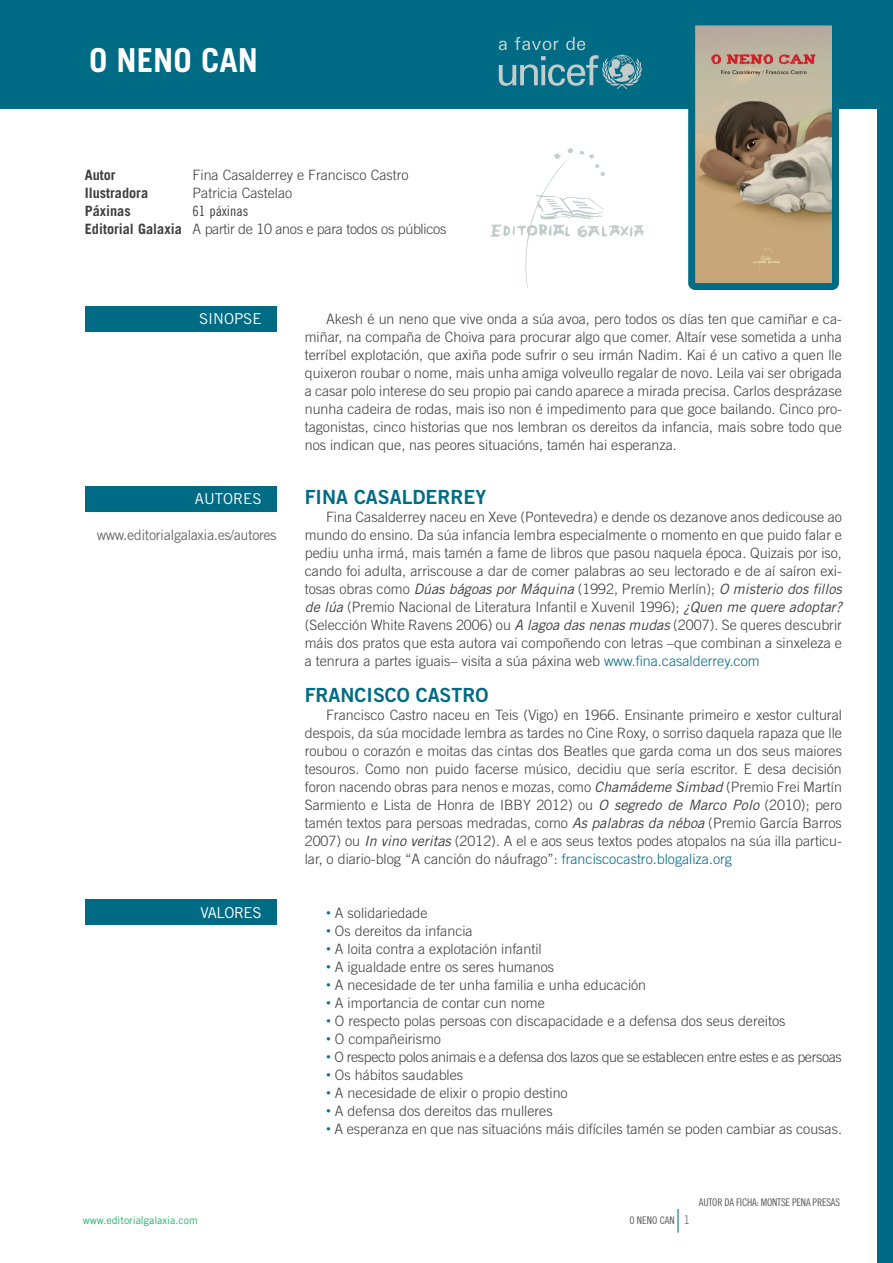
<style>
.page{position:relative;width:893px;height:1263px;background:#fff}
.page>*{position:absolute;margin:0;border:0;box-sizing:border-box;transform-origin:0 0}
.t1{font:700 33px "Trade Gothic";color:#fff}
.t2{font:19.5px "Trade Gothic Bold Two";color:#006b84}
.t3{font:15px "Trade Gothic";color:#fff}
.t4{font:15px "Trade Gothic";letter-spacing:-.03em;color:#fff}
.t5{font:300 14.25px/18px "Trade Gothic";color:#3e3e3f;text-align:justify}
.t6{font:300 14.25px "Trade Gothic";letter-spacing:-.025em;color:#3e3e3f}
.t7{font:300 14.25px "Trade Gothic";letter-spacing:-.02em;color:#3e3e3f}
.t8{font:14.25px "Trade Gothic";letter-spacing:-.03em;color:#6d6d65}
.t9{font:700 14.25px "Trade Gothic";color:#3e3e3f}
.t10{font:14.25px "Trade Gothic Cond Eighteen";color:#3e3e3f}
.t11{font:12px "Trade Gothic";color:#76787b}
.t12{font:10.5px "Trade Gothic Cond Eighteen";letter-spacing:-.02em;color:#57585a}
.t13{font:10.5px "Trade Gothic";color:#1eb26a}
.s1{font-weight:700}
.s2{font-weight:400;font-style:italic}
.s3{color:#006b84}
.s4{font-family:"Adobe Caslon";font-weight:400;color:#05748c}
</style>
<div class="page">
<svg style="left:677px;top:1209px;width:1px;height:23px"></svg>
<div style="left:85px;top:486px;width:191px;height:26px;background:#006b84"></div>
<div style="left:85px;top:306px;width:191px;height:25px;background:#006b84"></div>
<div style="left:85px;top:899px;width:191px;height:25px;background:#006b84"></div>
<div style="left:0;top:0;width:893px;height:108px;background:#006b84"></div>
<img style="left:696px;top:27px;width:135px;height:255px">
<div style="left:688px;top:19px;width:151px;height:271px;border:7px solid #006b84;border-radius:3px"></div>
<div style="left:878px;top:0;width:15px;height:1263px;background:#006b84"></div>
<svg style="left:490px;top:148px;width:154px;height:140px"></svg>
<svg style="left:499px;top:37px;width:143px;height:52px"></svg>
<h1 class="t1" style="left:89px;top:40px;width:170px">O NENO CAN</h1>
<p class="t9" style="left:85px;top:166px;width:32px">Autor</p>
<p class="t5" style="left:193px;top:166px;width:218px">Fina Casalderrey e Francisco Castro</p>
<p class="t9" style="left:85px;top:184px;width:65px">Ilustradora</p>
<p class="t5" style="left:193px;top:184px;width:101px">Patricia Castelao</p>
<p class="t9" style="left:85px;top:202px;width:47px">Páxinas</p>
<p class="t10" style="left:193px;top:202px;width:57px">61 páxinas</p>
<p class="t7" style="left:85px;top:220px;width:363px"><span class="s1">Editorial Galaxia</span> A partir de 10 anos e para todos os públicos</p>
<p class="t3" style="left:199px;top:310px;width:64px">SINOPSE</p>
<p class="t5" style="left:305px;top:310px;width:539px;text-indent:21px">Akesh é un neno que vive onda a súa avoa, pero todos os días ten que camiñar e ca&shy;miñar, na compaña de Choiva para procurar algo que comer. Altaír vese sometida a unha terríbel explotación, que axiña pode sufrir o seu irmán Nadim. Kai é un cativo a quen lle quixeron roubar o nome, mais unha amiga volveullo regalar de novo. Leila vai ser obrigada a casar polo interese do seu propio pai cando aparece a mirada precisa. Carlos desprázase nunha cadeira de rodas, mais iso non é impedimento para que goce bailando. Cinco pro&shy;tagonistas, cinco historias que nos lembran os dereitos da infancia, mais sobre todo que nos indican que, nas peores situacións, tamén hai esperanza.</p>
<h2 class="t2" style="left:305px;top:485px;width:183px">FINA CASALDERREY</h2>
<p class="t5" style="left:305px;top:508px;width:539px;text-indent:21px">Fina Casalderrey naceu en Xeve (Pontevedra) e dende os dezanove anos dedicouse ao mundo do ensino. Da súa infancia lembra especialmente o momento en que puido falar e pediu unha irmá, mais tamén a fame de libros que pasou naquela época. Quizais por iso, cando foi adulta, arriscouse a dar de comer palabras ao seu lectorado e de aí saíron exi&shy;tosas obras como <span class="s2">Dúas bágoas por Máquina</span> (1992, Premio Merlín); <span class="s2">O misterio dos fillos de lúa</span> (Premio Nacional de Literatura Infantil e Xuvenil 1996); <span class="s2">¿Quen me quere adoptar? </span>(Selección White Ravens 2006) ou <span class="s2">A lagoa das nenas mudas</span> (2007). Se queres descubrir máis dos pratos que esta autora vai compoñendo con letras –que combinan a sinxeleza e a tenrura a partes iguais– visita a súa páxina web <span class="s3">www.fina.casalderrey.com</span></p>
<h2 class="t2" style="left:305px;top:683px;width:185px">FRANCISCO CASTRO</h2>
<p class="t5" style="left:305px;top:706px;width:539px;text-indent:21px">Francisco Castro naceu en Teis (Vigo) en 1966. Ensinante primeiro e xestor cultural despois, da súa mocidade lembra as tardes no Cine Roxy, o sorriso daquela rapaza que lle roubou o corazón e moitas das cintas dos Beatles que garda coma un dos seus maiores tesouros. Como non puido facerse músico, decidiu que sería escritor. E desa decisión foron nacendo obras para nenos e mozas, como <span class="s2">Chamádeme Simbad</span> (Premio Frei Martín Sarmiento e Lista de Honra de IBBY 2012) ou <span class="s2">O segredo de Marco Polo</span> (2010); pero tamén textos para persoas medradas, como <span class="s2">As palabras da néboa</span> (Premio García Barros 2007) ou <span class="s2">In vino veritas</span> (2012). A el e aos seus textos podes atopalos na súa illa particu&shy;lar, o diario-blog “A canción do náufrago”: <span class="s3">franciscocastro.blogaliza.org</span></p>
<p class="t3" style="left:195px;top:490px;width:68px">AUTORES</p>
<p class="t8" style="left:97px;top:526px;width:181px">www.editorialgalaxia.es/autores</p>
<p class="t4" style="left:201px;top:904px;width:62px">VALORES</p>
<p class="t13" style="left:83px;top:1214px;width:116px">www.editorialgalaxia.com</p>
<p class="t5" style="left:326px;top:904px;width:103px"><span class="s4">•</span> A solidariedade</p>
<p class="t5" style="left:326px;top:922px;width:148px"><span class="s4">•</span> Os dereitos da infancia</p>
<p class="t5" style="left:326px;top:940px;width:217px"><span class="s4">•</span> A loita contra a explotación infantil</p>
<p class="t5" style="left:326px;top:958px;width:230px"><span class="s4">•</span> A igualdade entre os seres humanos</p>
<p class="t5" style="left:326px;top:976px;width:322px"><span class="s4">•</span> A necesidade de ter unha familia e unha educación</p>
<p class="t5" style="left:326px;top:994px;width:220px"><span class="s4">•</span> A importancia de contar cun nome</p>
<p class="t5" style="left:326px;top:1012px;width:461px"><span class="s4">•</span> O respecto polas persoas con discapacidade e a defensa dos seus dereitos</p>
<p class="t5" style="left:326px;top:1030px;width:117px"><span class="s4">•</span> O compañeirismo</p>
<p class="t6" style="left:326px;top:1048px;width:517px"><span class="s4">•</span> O respecto polos animais e a defensa dos lazos que se establecen entre estes e as persoas</p>
<p class="t5" style="left:326px;top:1066px;width:139px"><span class="s4">•</span> Os hábitos saudables</p>
<p class="t5" style="left:326px;top:1084px;width:243px"><span class="s4">•</span> A necesidade de elixir o propio destino</p>
<p class="t5" style="left:326px;top:1102px;width:228px"><span class="s4">•</span> A defensa dos dereitos das mulleres</p>
<p class="t5" style="left:326px;top:1120px;width:517px"><span class="s4">•</span> A esperanza en que nas situacións máis difíciles tamén se poden cambiar as cousas.</p>
<p class="t12" style="left:629px;top:1214px;width:47px">O NENO CAN</p>
<p class="t11" style="left:683px;top:1212px;width:9px">1</p>
<p class="t12" style="left:699px;top:1196px;width:143px">AUTOR DA FICHA: MONTSE PENA PRESAS</p>
</div>
